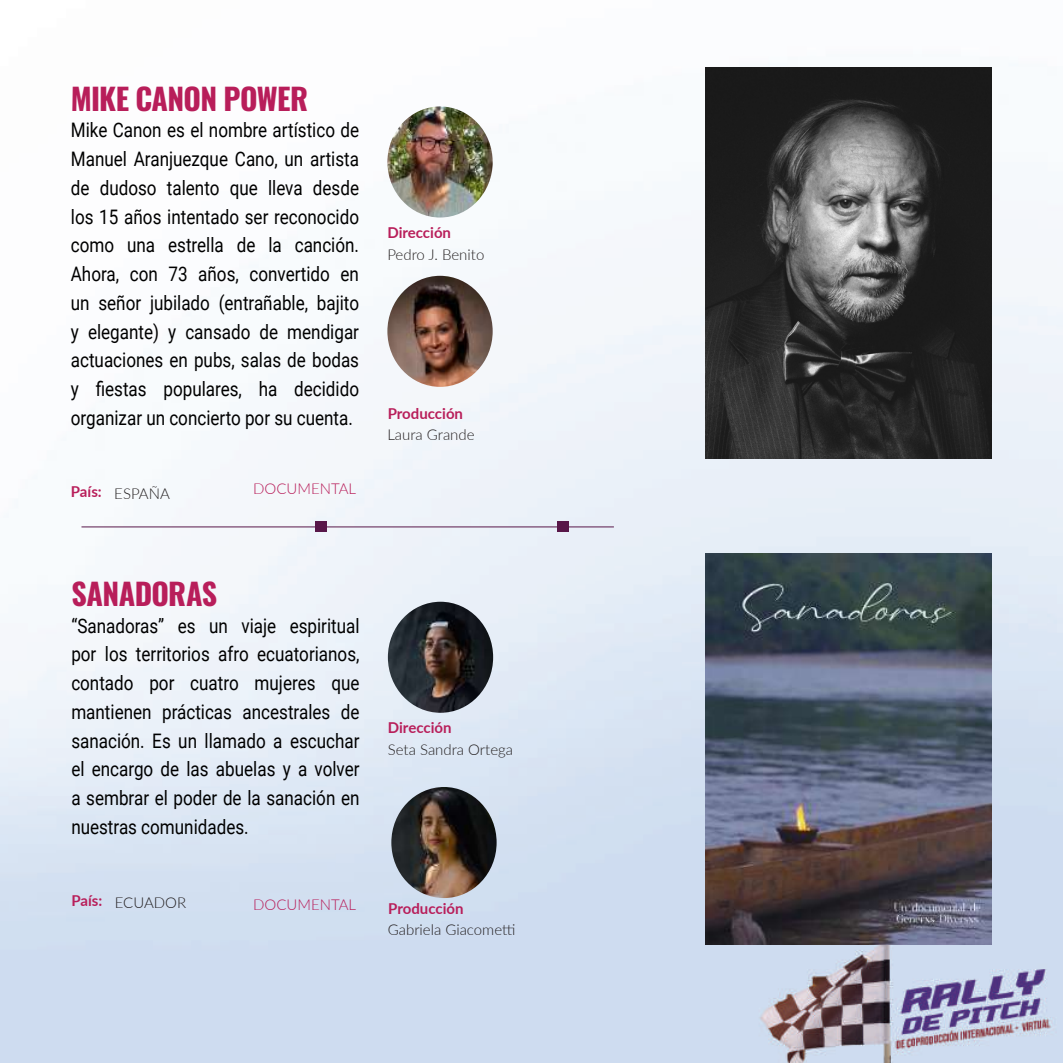
<style>
.page{position:relative;width:1063px;height:1063px;background:#fff}
.page>*{position:absolute;margin:0;border:0;box-sizing:border-box;transform-origin:0 0}
.t1{font:700 30px "Oswald";letter-spacing:-.02em;color:#b81e5a}
.t2{font:20px/28.8px "Roboto";color:#000;text-align:justify;scale:.85 1}
.t3{font:300 15px "Lato";color:#231f20}
.t4{font:700 15px "Lato";color:#b81e5a}
.t5{font:300 15px "Lato";color:#b81e5a}
</style>
<div class="page">
<img style="left:0;top:67px;width:1063px;height:996px">
<img style="left:391px;top:787px;width:106px;height:111px">
<img style="left:388px;top:602px;width:105px;height:111px">
<hr style="left:81px;top:526px;width:533px;height:1px;background:#581749">
<div style="left:557px;top:521px;width:12px;height:11px;background:#581749"></div>
<div style="left:315px;top:521px;width:11px;height:11px;background:#581749"></div>
<img style="left:706px;top:67px;width:286px;height:392px">
<img style="left:706px;top:554px;width:286px;height:391px">
<img style="left:387px;top:276px;width:106px;height:111px">
<img style="left:387px;top:106px;width:106px;height:112px">
<h1 class="t1" style="left:71px;top:83px;width:239px">MIKE CANON POWER</h1>
<p class="t2" style="left:71px;top:115px;width:341px">Mike Canon es el nombre artístico de Manuel Aranjuezque Cano, un artista de dudoso talento que lleva desde los 15 años intentado ser reconocido como una estrella de la canción.<br>Ahora, con 73 años, convertido en un señor jubilado (entrañable, bajito y elegante) y cansado de mendigar actuaciones en pubs, salas de bodas y fiestas populares, ha decidido organizar un concierto por su cuenta.</p>
<p class="t4" style="left:71px;top:480px;width:32px">País:</p>
<p class="t3" style="left:114px;top:483px;width:57px">ESPAÑA</p>
<p class="t5" style="left:253px;top:478px;width:105px">DOCUMENTAL</p>
<p class="t4" style="left:387px;top:222px;width:65px">Dirección</p>
<p class="t3" style="left:387px;top:244px;width:99px">Pedro J. Benito</p>
<p class="t4" style="left:388px;top:403px;width:77px">Producción</p>
<p class="t3" style="left:387px;top:424px;width:89px">Laura Grande</p>
<h1 class="t1" style="left:71px;top:579px;width:148px">SANADORAS</h1>
<p class="t2" style="left:71px;top:610px;width:341px">“Sanadoras” es un viaje espiritual por los territorios afro ecuatorianos, contado por cuatro mujeres que mantienen prácticas ancestrales de sanación. Es un llamado a escuchar el encargo de las abuelas y a volver a sembrar el poder de la sanación en nuestras comunidades.</p>
<p class="t4" style="left:71px;top:890px;width:32px">País:</p>
<p class="t3" style="left:115px;top:892px;width:73px">ECUADOR</p>
<p class="t5" style="left:253px;top:894px;width:105px">DOCUMENTAL</p>
<p class="t4" style="left:388px;top:717px;width:65px">Dirección</p>
<p class="t3" style="left:388px;top:739px;width:127px">Seta Sandra Ortega</p>
<p class="t4" style="left:388px;top:898px;width:77px">Producción</p>
<p class="t3" style="left:388px;top:919px;width:129px">Gabriela Giacometti</p>
</div>
